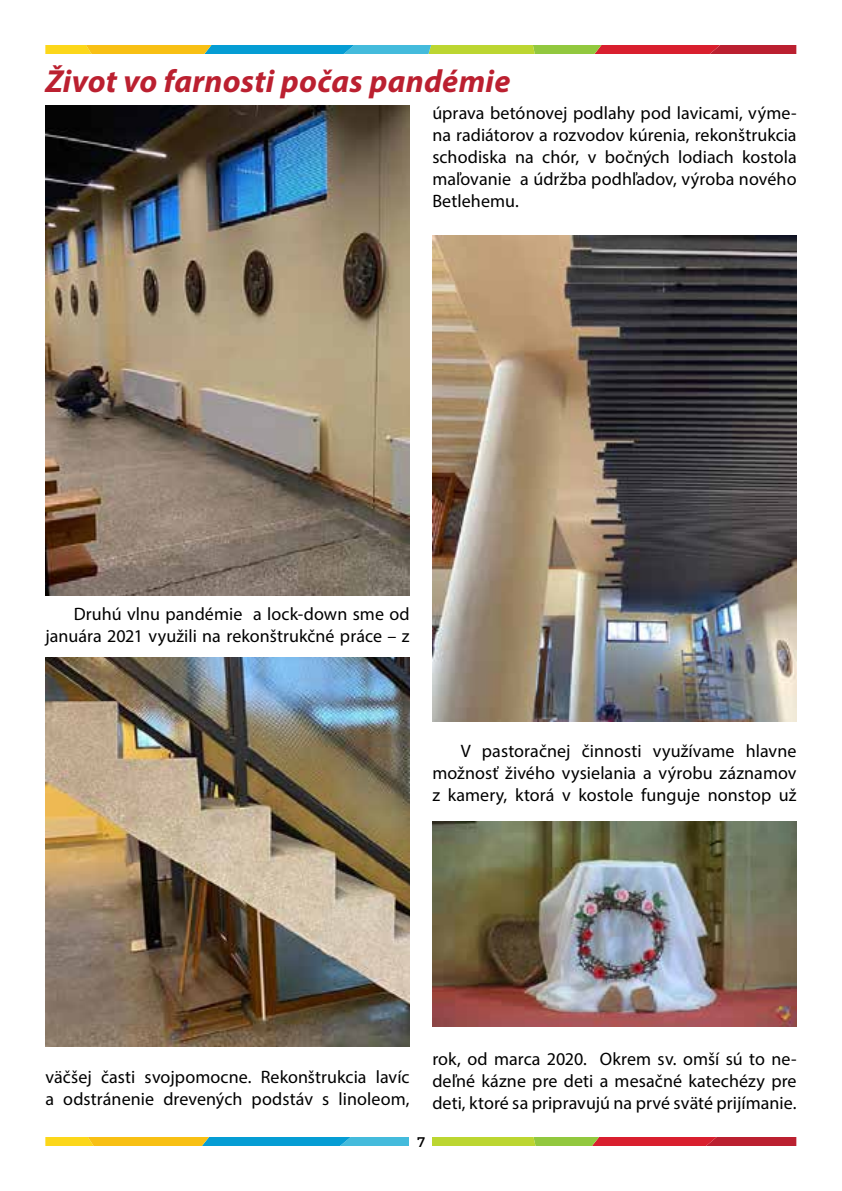
<style>
.page{position:relative;width:842px;height:1191px;background:#fff}
.page>*{position:absolute;margin:0;border:0;box-sizing:border-box;transform-origin:0 0}
.t1{font:italic 700 32px "Myriad Pro";letter-spacing:.01em;color:#bb2030}
.t2{font:18px/22px "Myriad Pro";letter-spacing:.005em;color:#000;text-align:justify}
.t3{font:14px "Montserrat";color:#000}
</style>
<div class="page">
<svg style="left:45px;top:1137px;width:751px;height:8px;background:#9d925a"></svg>
<div style="left:410px;top:1128px;width:22px;height:23px;background:#fff"></div>
<svg style="left:45px;top:45px;width:751px;height:9px;background:#9a935d"></svg>
<img style="left:45px;top:657px;width:365px;height:390px">
<img style="left:45px;top:105px;width:365px;height:490px">
<img style="left:432px;top:235px;width:365px;height:486px">
<img style="left:433px;top:822px;width:364px;height:204px">
<h1 class="t1" style="left:45px;top:60px;width:466px">Život vo farnosti počas pandémie</h1>
<p class="t2" style="left:432px;top:101px;width:366px">úprava betónovej podlahy pod lavicami, výme&shy;na radiátorov a rozvodov kúrenia, rekonštrukcia schodiska na chór, v bočných lodiach kostola maľovanie a údržba podhľadov, výroba nového Betlehemu.</p>
<p class="t2" style="left:45px;top:603px;width:366px;text-align:right">Druhú vlnu pandémie a lock-down sme od januára 2021 využili na rekonštrukčné práce – z</p>
<p class="t2" style="left:432px;top:739px;width:366px;text-indent:28px">V pastoračnej činnosti využívame hlavne možnosť živého vysielania a výrobu záznamov z kamery, ktorá v kostole funguje nonstop už</p>
<p class="t2" style="left:45px;top:1065px;width:366px">väčšej časti svojpomocne. Rekonštrukcia lavíc a odstránenie drevených podstáv s linoleom,</p>
<p class="t2" style="left:432px;top:1047px;width:366px">rok, od marca 2020. Okrem sv. omší sú to ne&shy;deľné kázne pre deti a mesačné katechézy pre deti, ktoré sa pripravujú na prvé sväté prijímanie.</p>
<p class="t3" style="left:417px;top:1133px;width:9px">7</p>
</div>
